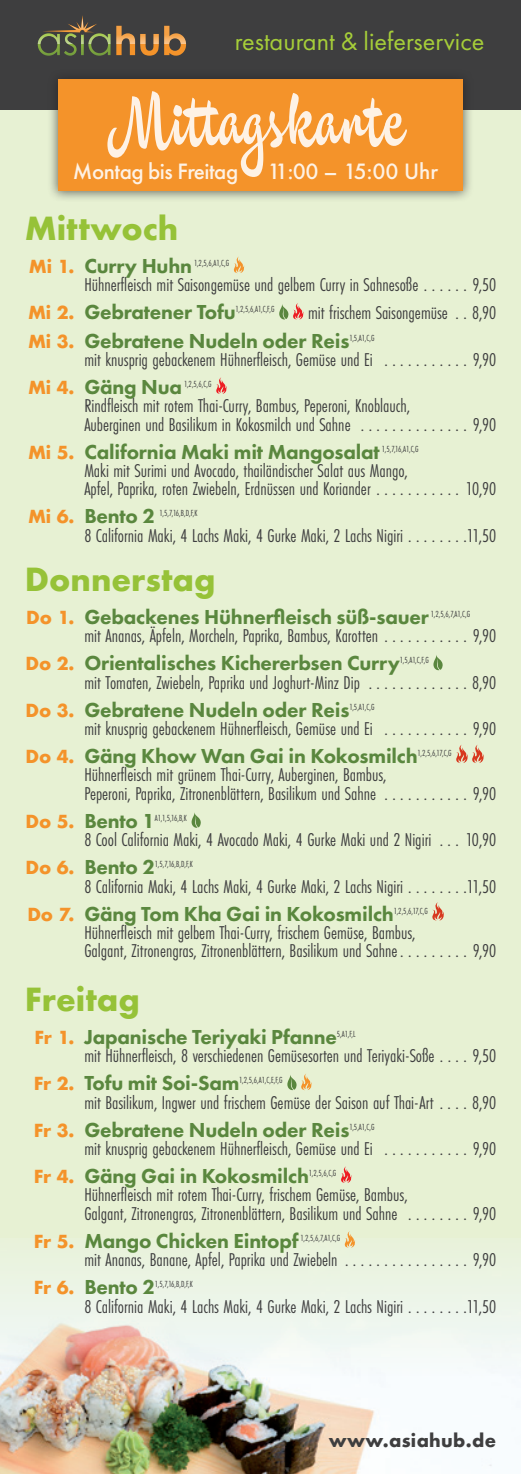
<style>
.page{position:relative;width:521px;height:1474px;background:#fff}
.page>*{position:absolute;margin:0;border:0;box-sizing:border-box;transform-origin:0 0}
.t1{font:69.3px "Studio Lettering Sable";color:#fef2e5}
.t2{font:700 35px "Futura PT";color:#96c238}
.t3{font:26.25px "Futura PT";color:#a6ce39}
.t4{font:500 23.1px "Futura PT";letter-spacing:-.02em;color:#fef2e5}
.t5{font:800 21px "Futura PT";letter-spacing:-.01em;color:#5a873e}
.t6{font:19.25px/18.4px "Futura PT Cond";color:#3e3e3f}
.t7{font:700 17.5px "Futura";letter-spacing:.02em;color:#3e3e3f}
.t8{font:9.1px "Futura PT Cond";color:#3e3e3f}
.s1{font-family:"Futura";font-weight:700;font-size:17.5px;color:#f4932a}
</style>
<div class="page">
<div style="left:0;top:0;width:521px;height:1473px;background:#e7f1d3"></div>
<div style="left:0;top:0;width:521px;height:109px;background:#3e3e3f"></div>
<svg style="left:38px;top:15px;width:148px;height:41px"></svg>
<img style="left:0;top:1247px;width:521px;height:226px">
<div style="left:47px;top:69px;width:427px;height:133px;background:#231f20;opacity:.66"></div>
<div style="left:58px;top:79px;width:405px;height:112px;background:#f4932a"></div>
<svg style="left:233px;top:256px;width:12px;height:17px"></svg>
<svg style="left:279px;top:303px;width:25px;height:17px"></svg>
<svg style="left:216px;top:377px;width:11px;height:17px"></svg>
<svg style="left:433px;top:655px;width:10px;height:15px"></svg>
<svg style="left:456px;top:745px;width:28px;height:18px"></svg>
<svg style="left:192px;top:812px;width:9px;height:16px"></svg>
<svg style="left:432px;top:902px;width:12px;height:18px"></svg>
<svg style="left:287px;top:1074px;width:25px;height:16px"></svg>
<svg style="left:341px;top:1166px;width:11px;height:17px"></svg>
<svg style="left:344px;top:1231px;width:11px;height:16px"></svg>
<h3 class="t3" style="left:235px;top:25px;width:251px">restaurant &amp; lieferservice</h3>
<h1 class="t1" style="left:113px;top:75px;width:296px">Mittagskarte</h1>
<p class="t4" style="left:73px;top:157px;width:167px">Montag bis Freitag</p>
<p class="t4" style="left:267px;top:157px;width:172px">11:00 – 15:00 Uhr</p>
<h2 class="t2" style="left:25px;top:206px;width:155px">Mittwoch</h2>
<p class="t5" style="left:29px;top:253px;width:165px"><span class="s1">Mi 1.</span> Curry Huhn</p>
<p class="t8" style="left:194px;top:258px;width:37px">1,2,5,6,A1,C,G</p>
<p class="t6" style="left:84px;top:276px;width:413px">Hühnerfleisch mit Saisongemüse und gelbem Curry in Sahnesoße . . . . . . 9,50</p>
<p class="t5" style="left:28px;top:299px;width:209px"><span class="s1">Mi 2.</span> Gebratener Tofu</p>
<p class="t8" style="left:236px;top:304px;width:40px">1,2,5,6,A1,C,F,G</p>
<p class="t6" style="left:308px;top:304px;width:190px">mit frischem Saisongemüse . . 8,90</p>
<p class="t5" style="left:28px;top:327px;width:323px"><span class="s1">Mi 3.</span> Gebratene Nudeln oder Reis</p>
<p class="t8" style="left:349px;top:332px;width:27px">1,5,A1,C,G</p>
<p class="t6" style="left:84px;top:350px;width:413px">mit knusprig gebackenem Hühnerfleisch, Gemüse und Ei . . . . . . . . . . . 9,90</p>
<p class="t5" style="left:28px;top:374px;width:156px"><span class="s1">Mi 4.</span> Gäng Nua</p>
<p class="t8" style="left:184px;top:378px;width:29px">1,2,5,6,C,G</p>
<p class="t6" style="left:84px;top:397px;width:413px">Rindfleisch mit rotem Thai-Curry, Bambus, Peperoni, Knoblauch,<br>Auberginen und Basilikum in Kokosmilch und Sahne . . . . . . . . . . . . . . 9,90</p>
<p class="t5" style="left:28px;top:438px;width:353px"><span class="s1">Mi 5.</span> California Maki mit Mangosalat</p>
<p class="t8" style="left:382px;top:443px;width:38px">1,5,7,16,A1,C,G</p>
<p class="t6" style="left:84px;top:461px;width:413px">Maki mit Surimi und Avocado, thailändischer Salat aus Mango,<br>Apfel, Paprika, roten Zwiebeln, Erdnüssen und Koriander . . . . . . . . . . . 10,90</p>
<p class="t5" style="left:28px;top:503px;width:129px"><span class="s1">Mi 6.</span> Bento 2</p>
<p class="t8" style="left:160px;top:508px;width:39px">1,5,7,16,B,D,F,K</p>
<p class="t6" style="left:84px;top:526px;width:413px">8 California Maki, 4 Lachs Maki, 4 Gurke Maki, 2 Lachs Nigiri . . . . . . . 11,50</p>
<h2 class="t2" style="left:25px;top:556px;width:192px">Donnerstag</h2>
<p class="t5" style="left:26px;top:603px;width:404px"><span class="s1">Do 1.</span> Gebackenes Hühnerfleisch süß-sauer</p>
<p class="t8" style="left:431px;top:608px;width:41px">1,2,5,6,7,A1,C,G</p>
<p class="t6" style="left:84px;top:626px;width:413px">mit Ananas, Äpfeln, Morcheln, Paprika, Bambus, Karotten . . . . . . . . . . . 9,90</p>
<p class="t5" style="left:25px;top:650px;width:376px"><span class="s1">Do 2.</span> Orientalisches Kichererbsen Curry</p>
<p class="t8" style="left:400px;top:655px;width:31px">1,5,A1,C,F,G</p>
<p class="t6" style="left:84px;top:673px;width:413px">mit Tomaten, Zwiebeln, Paprika und Joghurt-Minz Dip . . . . . . . . . . . . . 8,90</p>
<p class="t5" style="left:25px;top:696px;width:326px"><span class="s1">Do 3.</span> Gebratene Nudeln oder Reis</p>
<p class="t8" style="left:349px;top:701px;width:27px">1,5,A1,C,G</p>
<p class="t6" style="left:84px;top:719px;width:413px">mit knusprig gebackenem Hühnerfleisch, Gemüse und Ei . . . . . . . . . . . 9,90</p>
<p class="t5" style="left:25px;top:743px;width:394px"><span class="s1">Do 4.</span> Gäng Khow Wan Gai in Kokosmilch</p>
<p class="t8" style="left:417px;top:747px;width:36px">1,2,5,6,17,C,G</p>
<p class="t6" style="left:84px;top:765px;width:413px">Hühnerfleisch mit grünem Thai-Curry, Auberginen, Bambus,<br>Peperoni, Paprika, Zitronenblättern, Basilikum und Sahne . . . . . . . . . . . 9,90</p>
<p class="t5" style="left:25px;top:807px;width:131px"><span class="s1">Do 5.</span> Bento 1</p>
<p class="t8" style="left:155px;top:812px;width:33px">A1,1,5,16,B,K</p>
<p class="t6" style="left:84px;top:830px;width:413px">8 Cool California Maki, 4 Avocado Maki, 4 Gurke Maki und 2 Nigiri . . . 10,90</p>
<p class="t5" style="left:25px;top:854px;width:131px"><span class="s1">Do 6.</span> Bento 2</p>
<p class="t8" style="left:155px;top:859px;width:39px">1,5,7,16,B,D,F,K</p>
<p class="t6" style="left:84px;top:877px;width:413px">8 California Maki, 4 Lachs Maki, 4 Gurke Maki, 2 Lachs Nigiri . . . . . . . 11,50</p>
<p class="t5" style="left:27px;top:900px;width:368px"><span class="s1">Do 7.</span> Gäng Tom Kha Gai in Kokosmilch</p>
<p class="t8" style="left:394px;top:905px;width:36px">1,2,5,6,17,C,G</p>
<p class="t6" style="left:84px;top:923px;width:413px">Hühnerfleisch mit gelbem Thai-Curry, frischem Gemüse, Bambus,<br>Galgant, Zitronengras, Zitronenblättern, Basilikum und Sahne . . . . . . . . . 9,90</p>
<h2 class="t2" style="left:25px;top:976px;width:117px">Freitag</h2>
<p class="t5" style="left:35px;top:1023px;width:304px"><span class="s1">Fr 1.</span> Japanische Teriyaki Pfanne</p>
<p class="t8" style="left:337px;top:1028px;width:20px">5,A1,F,L</p>
<p class="t6" style="left:84px;top:1046px;width:413px">mit Hühnerfleisch, 8 verschiedenen Gemüsesorten und Teriyaki-Soße . . . . 9,50</p>
<p class="t5" style="left:34px;top:1070px;width:207px"><span class="s1">Fr 2.</span> Tofu mit Soi-Sam</p>
<p class="t8" style="left:239px;top:1074px;width:45px">1,2,5,6,A1,C,E,F,G</p>
<p class="t6" style="left:84px;top:1092px;width:413px">mit Basilikum, Ingwer und frischem Gemüse der Saison auf Thai-Art . . . . 8,90</p>
<p class="t5" style="left:34px;top:1116px;width:317px"><span class="s1">Fr 3.</span> Gebratene Nudeln oder Reis</p>
<p class="t8" style="left:349px;top:1121px;width:27px">1,5,A1,C,G</p>
<p class="t6" style="left:84px;top:1139px;width:413px">mit knusprig gebackenem Hühnerfleisch, Gemüse und Ei . . . . . . . . . . . 9,90</p>
<p class="t5" style="left:34px;top:1162px;width:277px"><span class="s1">Fr 4.</span> Gäng Gai in Kokosmilch</p>
<p class="t8" style="left:309px;top:1167px;width:29px">1,2,5,6,C,G</p>
<p class="t6" style="left:84px;top:1185px;width:413px">Hühnerfleisch mit rotem Thai-Curry, frischem Gemüse, Bambus,<br>Galgant, Zitronengras, Zitronenblättern, Basilikum und Sahne . . . . . . . . 9,90</p>
<p class="t5" style="left:34px;top:1227px;width:266px"><span class="s1">Fr 5.</span> Mango Chicken Eintopf</p>
<p class="t8" style="left:301px;top:1232px;width:41px">1,2,5,6,7,A1,C,G</p>
<p class="t6" style="left:84px;top:1250px;width:413px">mit Ananas, Banane, Apfel, Paprika und Zwiebeln . . . . . . . . . . . . . . . . 9,90</p>
<p class="t5" style="left:34px;top:1273px;width:123px"><span class="s1">Fr 6.</span> Bento 2</p>
<p class="t8" style="left:155px;top:1278px;width:39px">1,5,7,16,B,D,F,K</p>
<p class="t6" style="left:84px;top:1296px;width:413px">8 California Maki, 4 Lachs Maki, 4 Gurke Maki, 2 Lachs Nigiri . . . . . . . 11,50</p>
<p class="t7" style="left:329px;top:1427px;width:169px">www.asiahub.de</p>
</div>
